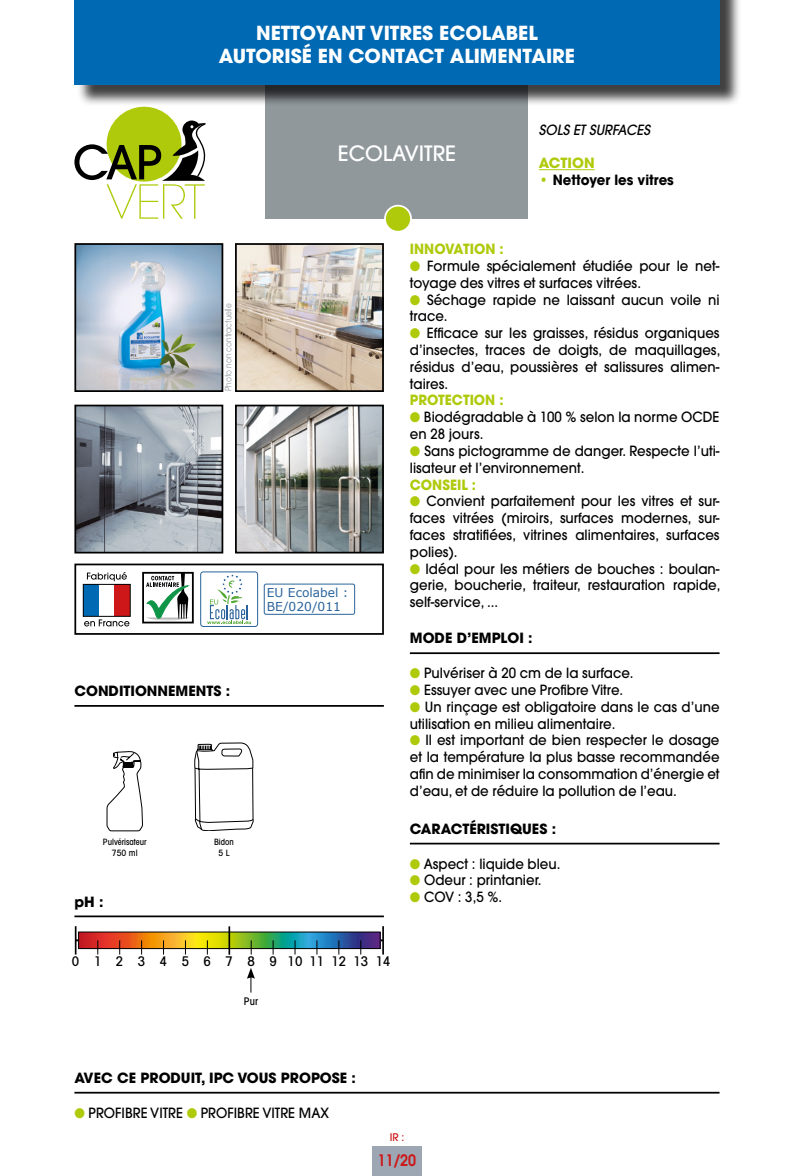
<style>
.page{position:relative;width:794px;height:1176px;background:#fff}
.page>*{position:absolute;margin:0;border:0;box-sizing:border-box;transform-origin:0 0}
.t1{font:500 21px "Avant Garde";color:#fff}
.t2{font:700 19.25px "Avant Garde";color:#fff}
.t3{font:600 15.75px "Avant Garde";color:#cd1719;scale:.9 1}
.t4{font:500 14px/16.8px "Avant Garde";color:#000;scale:.95 1}
.t5{font:700 14px "Avant Garde";color:#000}
.t6{font:700 14px "Avant Garde";color:#afca0b;scale:.95 1}
.t7{font:700 14px "Avant Garde";color:#000;scale:.95 1}
.t8{font:italic 500 14px "Avant Garde";color:#000;scale:.95 1}
.t9{font:700 14px "Avant Garde";color:#afca0b}
.t10{font:500 condensed 13.3px "Avant Garde";letter-spacing:.265em;color:#000}
.t11{font:12.25px/14px "Verdana";color:#2a639b}
.t12{font:500 condensed 10.5px "Avant Garde";color:#000}
.t13{font:500 10.5px "Avant Garde";color:#cd1719}
.t14{font:500 condensed 8.75px "Avant Garde";color:#000}
.t15{font:8.75px "Avant Garde";color:#91989c;scale:.85 1}
.s1{color:#afca0b}
</style>
<div class="page">
<div style="left:74px;top:563px;width:310px;height:72px;border:2px solid #000"></div>
<div style="left:266px;top:79px;width:262px;height:140px;background:#91989c"></div>
<div style="left:77px;top:0;width:664px;height:106px;background:#000;opacity:.75"></div>
<div style="left:74px;top:0;width:645px;height:84px;background:#0069b4"></div>
<div style="left:372px;top:1146px;width:50px;height:30px;background:#9ca7b3"></div>
<div style="left:107px;top:107px;width:74px;height:75px;background:#afca0b;border-radius:50%"></div>
<svg style="left:74px;top:121px;width:132px;height:98px"></svg>
<div style="left:385px;top:206px;width:26px;height:26px;background:#afca0b;border-radius:50%"></div>
<div style="left:384px;top:205px;width:28px;height:28px;border:2px solid #fff;border-radius:50%"></div>
<hr style="left:74px;top:705px;width:310px;height:2px;background:#000">
<hr style="left:410px;top:652px;width:309px;height:2px;background:#000">
<hr style="left:410px;top:842px;width:309px;height:2px;background:#000">
<img style="left:77px;top:246px;width:143px;height:143px">
<div style="left:74px;top:243px;width:149px;height:149px;border:2px solid #000"></div>
<img style="left:77px;top:408px;width:143px;height:142px">
<div style="left:74px;top:405px;width:149px;height:148px;border:2px solid #000"></div>
<img style="left:238px;top:246px;width:143px;height:143px">
<div style="left:235px;top:243px;width:149px;height:149px;border:2px solid #000"></div>
<img style="left:238px;top:408px;width:143px;height:142px">
<div style="left:235px;top:405px;width:149px;height:148px;border:2px solid #000"></div>
<hr style="left:74px;top:1092px;width:645px;height:1px;background:#000">
<hr style="left:74px;top:915px;width:310px;height:2px;background:#000">
<hr style="left:76px;top:939px;width:307px;height:2px;background:#000">
<svg style="left:75px;top:926px;width:306px;height:29px"></svg>
<hr style="left:228px;top:926px;width:2px;height:28px;background:#000">
<hr style="left:382px;top:926px;width:2px;height:28px;background:#000">
<svg style="left:247px;top:968px;width:8px;height:24px"></svg>
<hr style="left:539px;top:169px;width:55px;height:1px;background:#afca0b">
<svg style="left:194px;top:743px;width:59px;height:88px"></svg>
<svg style="left:107px;top:751px;width:36px;height:80px"></svg>
<div style="left:83px;top:584px;width:16px;height:32px;background:#0069b4"></div>
<div style="left:115px;top:584px;width:15px;height:32px;background:#cd1719"></div>
<div style="left:83px;top:584px;width:48px;height:33px;border:1px solid #000"></div>
<svg style="left:87px;top:572px;width:40px;height:9px"></svg>
<svg style="left:84px;top:619px;width:45px;height:7px"></svg>
<div style="left:142px;top:572px;width:52px;height:51px;border:2px solid #000"></div>
<svg style="left:146px;top:572px;width:44px;height:52px"></svg>
<svg style="left:207px;top:572px;width:51px;height:53px"></svg>
<div style="left:200px;top:572px;width:58px;height:55px;border:1px solid #2a639b;border-radius:3px"></div>
<div style="left:264px;top:584px;width:91px;height:30px;border:1px solid #2a639b;border-radius:2px"></div>
<p class="t2" style="left:256px;top:20px;width:283px">NETTOYANT VITRES ECOLABEL</p>
<p class="t2" style="left:219px;top:44px;width:358px">AUTORISÉ EN CONTACT ALIMENTAIRE</p>
<p class="t15" style="left:223px;top:391px;width:105px;rotate:-90deg">Photo non contractuelle</p>
<p class="t5" style="left:74px;top:682px;width:157px">CONDITIONNEMENTS :</p>
<p class="t14" style="left:103px;top:836px;width:45px">Pulvérisateur</p>
<p class="t14" style="left:112px;top:847px;width:27px">750 ml</p>
<p class="t5" style="left:74px;top:892px;width:31px">pH :</p>
<p class="t14" style="left:214px;top:836px;width:21px">Bidon</p>
<p class="t14" style="left:218px;top:847px;width:13px">5 L</p>
<p class="t1" style="left:338px;top:140px;width:120px">ECOLAVITRE</p>
<p class="t8" style="left:539px;top:121px;width:119px">SOLS ET SURFACES</p>
<p class="t9" style="left:539px;top:154px;width:57px">ACTION</p>
<p class="t7" style="left:539px;top:171px;width:144px"><span class="s1">•</span> Nettoyer les vitres</p>
<p class="t11" style="left:267px;top:585px;width:83px">EU Ecolabel :<br>BE/020/011</p>
<p class="t6" style="left:410px;top:240px;width:100px">INNOVATION :</p>
<p class="t4" style="left:410px;top:257px;width:327px"><span class="s1">●</span> Formule spécialement étudiée pour le net&shy;toyage des vitres et surfaces vitrées.</p>
<p class="t4" style="left:410px;top:291px;width:327px"><span class="s1">●</span> Séchage rapide ne laissant aucun voile ni trace.</p>
<p class="t4" style="left:410px;top:325px;width:328px;text-align:justify"><span class="s1">●</span> Efficace sur les graisses, résidus organiques d’insectes, traces de doigts, de maquillages, résidus d’eau, poussières et salissures alimen&shy;taires.</p>
<p class="t6" style="left:410px;top:391px;width:100px">PROTECTION :</p>
<p class="t4" style="left:410px;top:409px;width:327px"><span class="s1">●</span> Biodégradable à 100 % selon la norme OCDE en 28 jours.</p>
<p class="t4" style="left:410px;top:442px;width:327px"><span class="s1">●</span> Sans pictogramme de danger. Respecte l’uti&shy;lisateur et l’environnement.</p>
<p class="t6" style="left:410px;top:475px;width:71px">CONSEIL :</p>
<p class="t4" style="left:410px;top:493px;width:327px;text-align:justify"><span class="s1">●</span> Convient parfaitement pour les vitres et sur&shy;faces vitrées (miroirs, surfaces modernes, sur&shy;faces stratifiées, vitrines alimentaires, surfaces polies).</p>
<p class="t4" style="left:410px;top:560px;width:328px;text-align:justify"><span class="s1">●</span> Idéal pour les métiers de bouches : boulan&shy;gerie, boucherie, traiteur, restauration rapide, self-service, ...</p>
<p class="t5" style="left:410px;top:629px;width:124px">MODE D’EMPLOI :</p>
<p class="t4" style="left:410px;top:664px;width:237px"><span class="s1">●</span> Pulvériser à 20 cm de la surface.</p>
<p class="t4" style="left:410px;top:681px;width:226px"><span class="s1">●</span> Essuyer avec une Profibre Vitre.</p>
<p class="t4" style="left:410px;top:698px;width:327px"><span class="s1">●</span> Un rinçage est obligatoire dans le cas d’une utilisation en milieu alimentaire.</p>
<p class="t4" style="left:410px;top:732px;width:327px;text-align:justify"><span class="s1">●</span> Il est important de bien respecter le dosage et la température la plus basse recommandée afin de minimiser la consommation d’énergie et d’eau, et de réduire la pollution de l’eau.</p>
<p class="t5" style="left:410px;top:819px;width:148px">CARACTÉRISTIQUES :</p>
<p class="t4" style="left:410px;top:855px;width:160px"><span class="s1">●</span> Aspect : liquide bleu.</p>
<p class="t4" style="left:410px;top:872px;width:140px"><span class="s1">●</span> Odeur : printanier.</p>
<p class="t4" style="left:410px;top:888px;width:99px"><span class="s1">●</span> COV : 3,5 %.</p>
<p class="t10" style="left:72px;top:953px;width:320px">0 1 2 3 4 5 6 7 8 91011121314</p>
<p class="t12" style="left:244px;top:994px;width:16px">Pur</p>
<p class="t5" style="left:74px;top:1068px;width:283px">AVEC CE PRODUIT, IPC VOUS PROPOSE :</p>
<p class="t4" style="left:74px;top:1104px;width:269px"><span class="s1">●</span> PROFIBRE VITRE <span class="s1">●</span> PROFIBRE VITRE MAX</p>
<p class="t13" style="left:390px;top:1131px;width:16px">IR :</p>
<p class="t3" style="left:378px;top:1150px;width:44px">11/20</p>
</div>
